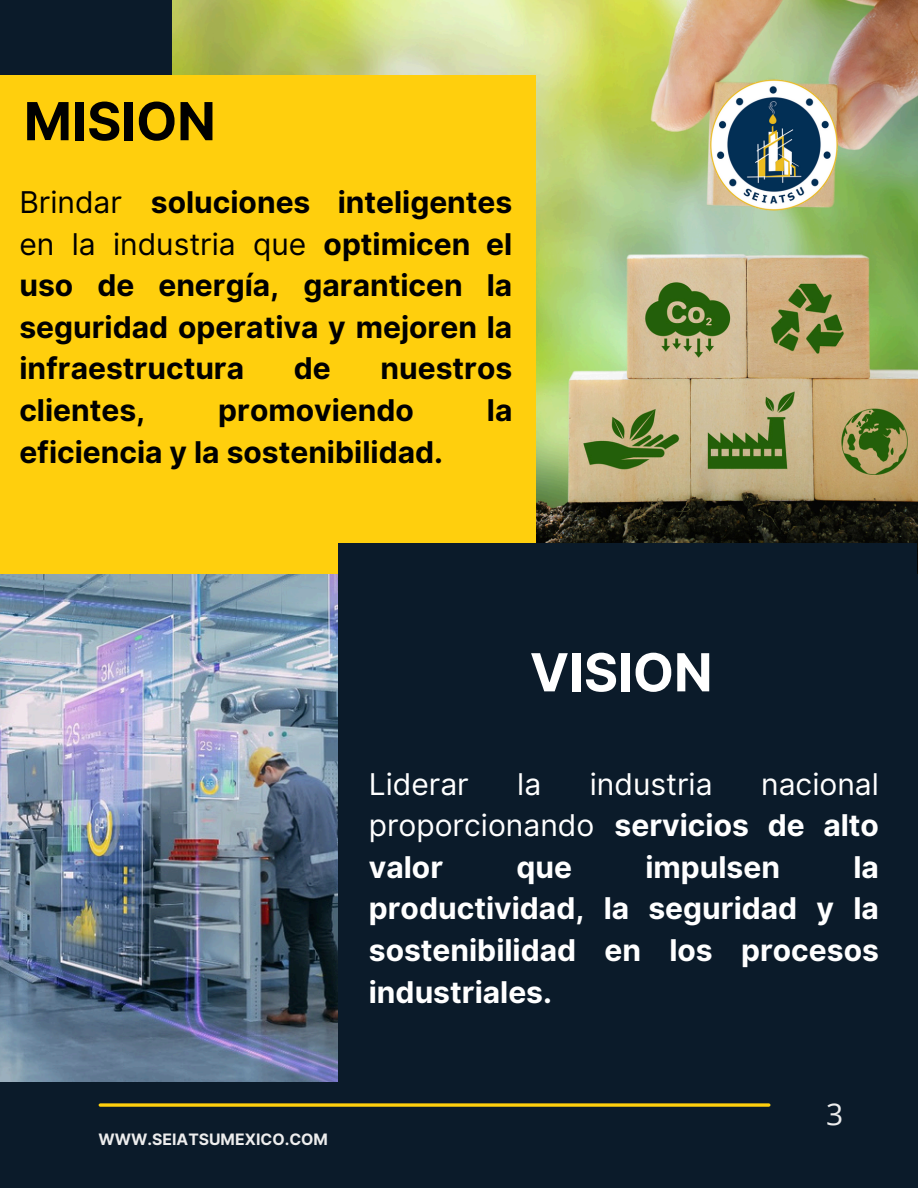
<style>
.page{position:relative;width:918px;height:1188px;background:#0b1b2a}
.page>*{position:absolute;margin:0;border:0;box-sizing:border-box;transform-origin:0 0}
.t1{font:700 52.5px "Inter";color:#fff}
.t2{font:700 52.5px "Inter";color:#000}
.t3{font:700 30px/41.7px "Inter";color:#000;text-align:justify}
.t4{font:700 30px/41.7px "Inter";color:#fff;text-align:justify}
.t5{font:30px/41.7px "Inter";color:#fff;text-align:justify}
.t6{font:30px "Open Sans";color:#ededed}
.t7{font:700 15.75px "Inter";color:#ededed}
.s1{font-weight:400}
.s2{font-weight:700}
</style>
<div class="page">
<img style="left:172px;top:0;width:745px;height:543px">
<img style="left:0;top:574px;width:338px;height:508px">
<div style="left:0;top:76px;width:536px;height:498px;background:#ffcf0d"></div>
<div style="left:339px;top:543px;width:578px;height:538px;background:#0b1b2a"></div>
<img style="left:688px;top:59px;width:172px;height:172px">
<svg style="left:100px;top:1103px;width:669px;height:4px;background:#d8b211"></svg>
<h1 class="t2" style="left:24px;top:90px;width:193px">MISION</h1>
<p class="t3" style="left:19px;top:181px;width:495px"><span class="s1">Brindar</span> soluciones inteligentes <span class="s1">en la industria que</span> optimicen el uso de energía, garanticen la seguridad operativa y mejoren la infraestructura</p>
<p class="t3" style="left:294px;top:348px;width:38px">de</p>
<p class="t3" style="left:381px;top:348px;width:133px">nuestros</p>
<p class="t3" style="left:19px;top:389px;width:127px">clientes,</p>
<p class="t3" style="left:218px;top:389px;width:197px">promoviendo</p>
<p class="t3" style="left:487px;top:389px;width:27px">la</p>
<p class="t3" style="left:19px;top:431px;width:425px">eficiencia y la sostenibilidad.</p>
<p class="t1" style="left:530px;top:641px;width:184px">VISION</p>
<p class="t5" style="left:369px;top:763px;width:512px;text-indent:392px">nacional proporcionando <span class="s2">servicios de alto valor</span></p>
<p class="t5" style="left:369px;top:763px;width:101px">Liderar</p>
<p class="t5" style="left:517px;top:763px;width:25px">la</p>
<p class="t5" style="left:590px;top:763px;width:124px">industria</p>
<p class="t4" style="left:517px;top:846px;width:57px">que</p>
<p class="t4" style="left:645px;top:846px;width:136px">impulsen</p>
<p class="t4" style="left:369px;top:846px;width:512px;text-indent:485px">la productividad, la seguridad y la sostenibilidad en los procesos industriales.</p>
<p class="t7" style="left:99px;top:1130px;width:231px">WWW.SEIATSUMEXICO.COM</p>
<p class="t6" style="left:826px;top:1093px;width:19px">3</p>
</div>
